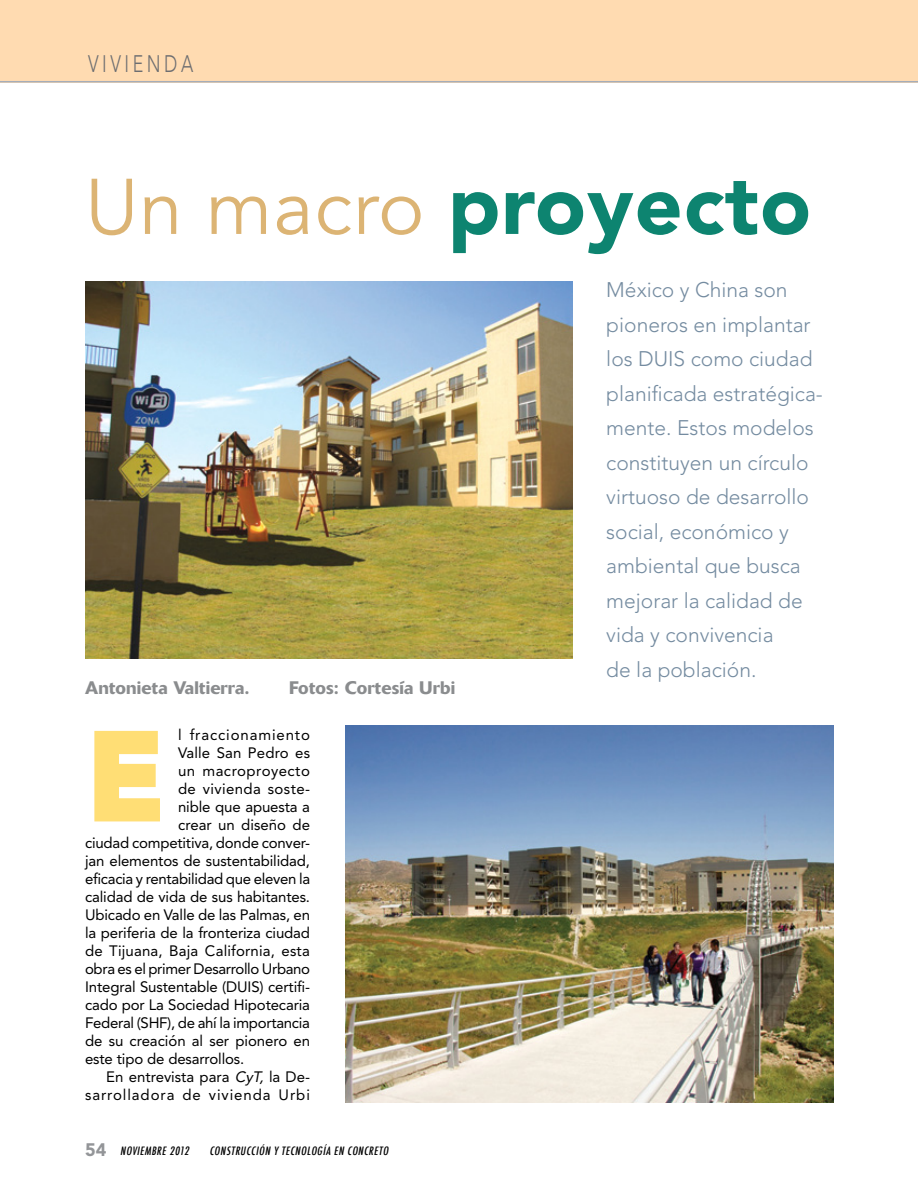
<style>
.page{position:relative;width:918px;height:1188px;background:#fff}
.page>*{position:absolute;margin:0;border:0;box-sizing:border-box;transform-origin:0 0}
.t1{font:900 119.4px "Avenir";color:#ffde75}
.t2{font:900 84px "Avenir";letter-spacing:.01em;color:#0d8470}
.t3{font:300 23.7px "Avenir";letter-spacing:.2em;color:#6d6e71;scale:.75 1}
.t4{font:300 21px/34.5px "Avenir";color:#748ba0}
.t5{font:500 18px "Delta";letter-spacing:.01em;color:#8a8c8e}
.t6{font:15px "Avenir";letter-spacing:-.01em;color:#000}
.t7{font:15px "Avenir";letter-spacing:.01em;color:#000}
.t8{font:15px "Avenir";letter-spacing:.06em;color:#000}
.t9{font:15px "Avenir";letter-spacing:.025em;color:#000}
.t10{font:15px "Avenir";letter-spacing:.03em;color:#000}
.t11{font:italic 500 condensed 11.25px "Futura";color:#000}
.s1{font-weight:400;font-size:78px;color:#dcb474}
.s2{font-style:italic}
.s3{font-family:"Avenir";font-weight:900;font-style:normal;font-stretch:normal;font-size:18px;color:#939598}
</style>
<div class="page">
<div style="left:0;top:0;width:918px;height:82px;background:#ffdbb1"></div>
<hr style="left:0;top:81px;width:918px;height:1px;background:#a5adb9">
<svg style="left:94px;top:730px;width:66px;height:92px"></svg>
<img style="left:85px;top:281px;width:488px;height:377px">
<img style="left:346px;top:726px;width:488px;height:377px">
<h3 class="t3" style="left:88px;top:50px;width:142px">VIVIENDA</h3>
<h2 class="t2" style="left:85px;top:154px;width:728px"><span class="s1">Un macro</span> proyecto</h2>
<p class="t5" style="left:85px;top:677px;width:166px">Antonieta Valtierra.</p>
<p class="t5" style="left:289px;top:677px;width:168px">Fotos: Cortesía Urbi</p>
<p class="t8" style="left:178px;top:726px;width:133px">l fraccionamiento</p>
<p class="t7" style="left:178px;top:744px;width:133px">Valle San Pedro es</p>
<p class="t10" style="left:178px;top:762px;width:133px">un macroproyecto</p>
<p class="t9" style="left:178px;top:780px;width:133px">de vivienda soste-</p>
<p class="t6" style="left:178px;top:798px;width:133px">nible que apuesta a</p>
<p class="t6" style="left:178px;top:816px;width:134px">crear un diseño de</p>
<p class="t6" style="left:85px;top:834px;width:226px">ciudad competitiva, donde conver-</p>
<p class="t6" style="left:85px;top:852px;width:226px">jan elementos de sustentabilidad,</p>
<p class="t6" style="left:85px;top:870px;width:227px">eficacia y rentabilidad que eleven la</p>
<p class="t6" style="left:85px;top:888px;width:227px">calidad de vida de sus habitantes.</p>
<p class="t6" style="left:85px;top:906px;width:226px">Ubicado en Valle de las Palmas, en</p>
<p class="t6" style="left:85px;top:924px;width:227px">la periferia de la fronteriza ciudad</p>
<p class="t7" style="left:85px;top:942px;width:226px">de Tijuana, Baja California, esta</p>
<p class="t6" style="left:85px;top:960px;width:227px">obra es el primer Desarrollo Urbano</p>
<p class="t6" style="left:85px;top:978px;width:226px">Integral Sustentable (DUIS) certifi-</p>
<p class="t6" style="left:85px;top:996px;width:226px">cado por La Sociedad Hipotecaria</p>
<p class="t6" style="left:85px;top:1014px;width:226px">Federal (SHF), de ahí la importancia</p>
<p class="t6" style="left:85px;top:1032px;width:227px">de su creación al ser pionero en</p>
<p class="t6" style="left:85px;top:1050px;width:161px">este tipo de desarrollos.</p>
<p class="t6" style="left:106px;top:1068px;width:205px">En entrevista para <span class="s2">CyT,</span> la De-</p>
<p class="t8" style="left:85px;top:1086px;width:226px">sarrolladora de vivienda Urbi</p>
<h1 class="t1" style="left:88px;top:705px;width:77px">E</h1>
<p class="t11" style="left:85px;top:1143px;width:108px"><span class="s3">5 4</span> NOVIEMBRE 2012</p>
<p class="t11" style="left:209px;top:1143px;width:183px">CONSTRUCCIÓN Y TECNOLOGÍA EN CONCRETO</p>
<p class="t4" style="left:606px;top:273px;width:218px">México y China son pioneros en implantar los DUIS como ciudad planificada estratégica&shy;mente. Estos modelos constituyen un círculo virtuoso de desarrollo social, económico y ambiental que busca mejorar la calidad de vida y convivencia<br>de la población.</p>
</div>
